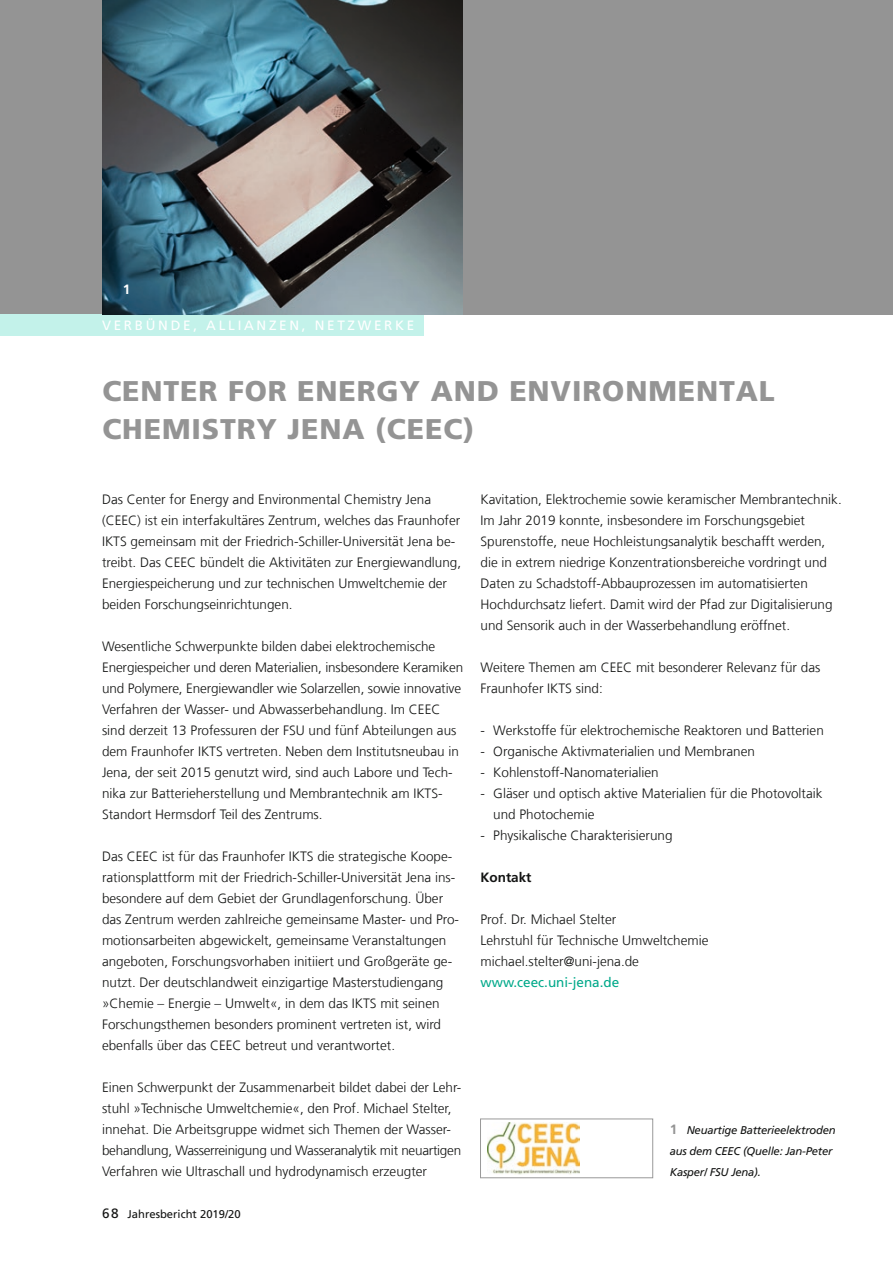
<style>
.page{position:relative;width:893px;height:1263px;background:#fff}
.page>*{position:absolute;margin:0;border:0;box-sizing:border-box;transform-origin:0 0}
.t1{font:900 28.5px/37.5px "Frutiger LT Com";letter-spacing:.03em;color:#949494}
.t2{font:300 13.5px/21px "Frutiger LT Com";color:#131413}
.t3{font:13.5px "Frutiger LT Com";letter-spacing:.2em;color:#fff}
.t4{font:13.5px "Frutiger LT Com";color:#00a98a}
.t5{font:700 13.5px "Frutiger LT Com";color:#131413}
.t6{font:700 13.5px "Frutiger LT Com";color:#fff}
.t7{font:italic 11.25px/21px "Frutiger LT Com";letter-spacing:-.02em;color:#131413}
.t8{font:11.25px "Frutiger LT Com";color:#131413}
.s1{font-size:13.5px}
.s2{font-weight:700;font-style:normal;font-size:13.5px;color:#949494}
</style>
<div class="page">
<div style="left:0;top:0;width:893px;height:315px;background:#949494"></div>
<div style="left:0;top:315px;width:423px;height:21px;background:#c3f2ea"></div>
<img style="left:102px;top:0;width:361px;height:315px">
<img style="left:487px;top:1123px;width:93px;height:51px">
<div style="left:480px;top:1118px;width:173px;height:60px;border:1px solid #999"></div>
<p class="t6" style="left:123px;top:281px;width:9px">1</p>
<p class="t3" style="left:102px;top:318px;width:314px">VERBÜNDE, ALLIANZEN, NETZWERKE</p>
<h1 class="t1" style="left:102px;top:373px;width:674px">CENTER FOR ENERGY AND ENVIRONMENTAL<br>CHEMISTRY JENA (CEEC)</h1>
<p class="t2" style="left:102px;top:489px;width:361px">Das Center for Energy and Environmental Chemistry Jena (CEEC) ist ein interfakultäres Zentrum, welches das Fraunhofer IKTS gemeinsam mit der Friedrich-Schiller-Universität Jena be&shy;treibt. Das CEEC bündelt die Aktivitäten zur Energiewandlung, Energiespeicherung und zur technischen Umweltchemie der beiden Forschungseinrichtungen.</p>
<p class="t2" style="left:102px;top:636px;width:363px">Wesentliche Schwerpunkte bilden dabei elektrochemische Energiespeicher und deren Materialien, insbesondere Keramiken und Polymere, Energiewandler wie Solarzellen, sowie innovative Verfahren der Wasser- und Abwasserbehandlung. Im CEEC sind derzeit 13 Professuren der FSU und fünf Abteilungen aus dem Fraunhofer IKTS vertreten. Neben dem Institutsneubau in Jena, der seit 2015 genutzt wird, sind auch Labore und Tech&shy;nika zur Batterieherstellung und Membrantechnik am IKTS-Standort Hermsdorf Teil des Zentrums.</p>
<p class="t2" style="left:102px;top:846px;width:359px">Das CEEC ist für das Fraunhofer IKTS die strategische Koope&shy;rationsplattform mit der Friedrich-Schiller-Universität Jena ins&shy;besondere auf dem Gebiet der Grundlagenforschung. Über das Zentrum werden zahlreiche gemeinsame Master- und Pro&shy;motionsarbeiten abgewickelt, gemeinsame Veranstaltungen angeboten, Forschungsvorhaben initiiert und Großgeräte ge&shy;nutzt. Der deutschlandweit einzigartige Masterstudiengang »Chemie – Energie – Umwelt«, in dem das IKTS mit seinen Forschungsthemen besonders prominent vertreten ist, wird ebenfalls über das CEEC betreut und verantwortet.</p>
<p class="t2" style="left:102px;top:1077px;width:361px">Einen Schwerpunkt der Zusammenarbeit bildet dabei der Lehr&shy;stuhl »Technische Umweltchemie«, den Prof. Michael Stelter, innehat. Die Arbeitsgruppe widmet sich Themen der Wasser&shy;behandlung, Wasserreinigung und Wasseranalytik mit neuartigen Verfahren wie Ultraschall und hydrodynamisch erzeugter</p>
<p class="t8" style="left:102px;top:1207px;width:140px"><span class="s1">68</span> Jahresbericht 2019/20</p>
<p class="t2" style="left:480px;top:489px;width:363px">Kavitation, Elektrochemie sowie keramischer Membrantechnik.<br>Im Jahr 2019 konnte, insbesondere im Forschungsgebiet Spurenstoffe, neue Hochleistungsanalytik beschafft werden, die in extrem niedrige Konzentrationsbereiche vordringt und Daten zu Schadstoff-Abbauprozessen im automatisierten Hochdurchsatz liefert. Damit wird der Pfad zur Digitalisierung und Sensorik auch in der Wasserbehandlung eröffnet.</p>
<p class="t2" style="left:480px;top:657px;width:341px">Weitere Themen am CEEC mit besonderer Relevanz für das<br>Fraunhofer IKTS sind:</p>
<p class="t2" style="left:480px;top:720px;width:345px">- Werkstoffe für elektrochemische Reaktoren und Batterien</p>
<p class="t2" style="left:480px;top:741px;width:276px">- Organische Aktivmaterialien und Membranen</p>
<p class="t2" style="left:480px;top:762px;width:180px">- Kohlenstoff-Nanomaterialien</p>
<p class="t2" style="left:493px;top:783px;width:331px;text-indent:-13px">- Gläser und optisch aktive Materialien für die Photovoltaik und Photochemie</p>
<p class="t2" style="left:480px;top:825px;width:194px">- Physikalische Charakterisierung</p>
<p class="t5" style="left:480px;top:869px;width:53px">Kontakt</p>
<p class="t2" style="left:480px;top:909px;width:230px">Prof. Dr. Michael Stelter<br>Lehrstuhl für Technische Umweltchemie michael.stelter@uni-jena.de</p>
<p class="t4" style="left:480px;top:974px;width:140px">www.ceec.uni-jena.de</p>
<p class="t7" style="left:670px;top:1120px;width:167px"><span class="s2">1</span> Neuartige Batterieelektroden aus dem CEEC (Quelle: Jan-Peter<br>Kasper/ FSU Jena).</p>
</div>
